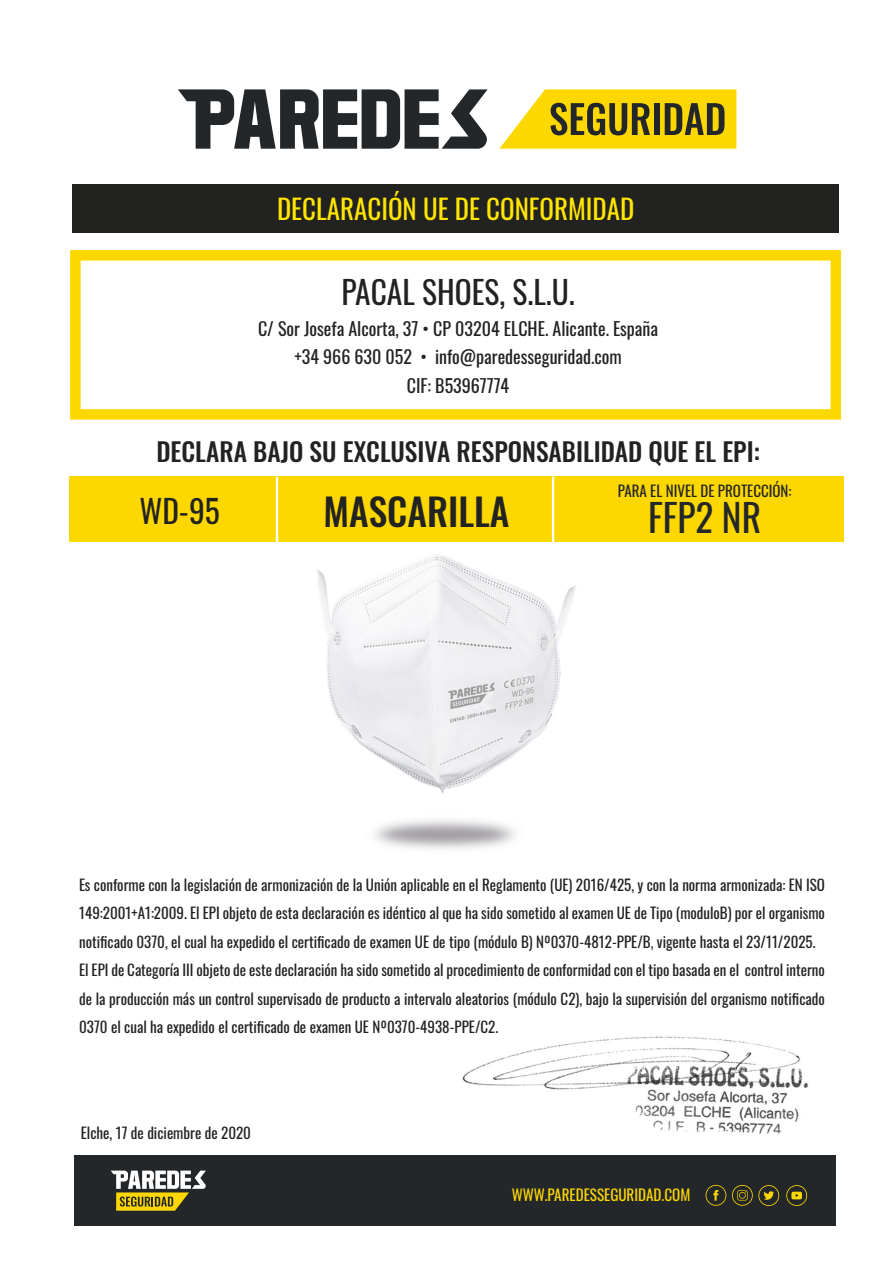
<style>
.page{position:relative;width:893px;height:1263px;background:#fff}
.page>*{position:absolute;margin:0;border:0;box-sizing:border-box;transform-origin:0 0}
.t1{font:500 37.5px "Oswald";color:#222221}
.t2{font:37.5px "Oswald";color:#242729}
.t3{font:31.5px "Oswald";color:#222221}
.t4{font:27px "Oswald";color:#ffe500}
.t5{font:500 25.5px "Oswald";color:#222221}
.t6{font:18px/28.5px "Oswald";color:#222221;text-align:center}
.t7{font:15.15px "Oswald";color:#fdd700}
.t8{font:15px/28.5px "Oswald";color:#222221}
.t9{font:15px "Oswald";color:#242729}
</style>
<div class="page">
<img style="left:462px;top:1036px;width:346px;height:98px">
<div style="left:74px;top:1155px;width:762px;height:70px;background:#242729"></div>
<svg style="left:786px;top:1185px;width:21px;height:21px"></svg>
<svg style="left:705px;top:1185px;width:21px;height:21px"></svg>
<svg style="left:732px;top:1185px;width:47px;height:21px"></svg>
<div style="left:70px;top:250px;width:771px;height:170px;border:10px solid #fdd700"></div>
<div style="left:72px;top:185px;width:766px;height:48px;background:#222221"></div>
<img style="left:317px;top:555px;width:259px;height:294px">
<div style="left:69px;top:477px;width:774px;height:65px;background:#fdd700"></div>
<hr style="left:276px;top:477px;width:2px;height:90px;background:#fff">
<hr style="left:552px;top:477px;width:2px;height:90px;background:#fff">
<svg style="left:178px;top:89px;width:310px;height:60px"></svg>
<svg style="left:499px;top:89px;width:237px;height:60px;background:#cfb625"></svg>
<svg style="left:111px;top:1170px;width:95px;height:41px"></svg>
<h3 class="t4" style="left:277px;top:185px;width:359px">DECLARACIÓN UE DE CONFORMIDAD</h3>
<h2 class="t3" style="left:341px;top:264px;width:235px">PACAL SHOES, S.L.U.</h2>
<p class="t6" style="left:258px;top:312px;width:402px">C/ Sor Josefa Alcorta, 37 • CP 03204 ELCHE. Alicante. España +34 966 630 052 • info@paredesseguridad.com<br>CIF: B53967774</p>
<h3 class="t5" style="left:156px;top:438px;width:605px">DECLARA BAJO SU EXCLUSIVA RESPONSABILIDAD QUE EL EPI:</h3>
<h2 class="t3" style="left:139px;top:483px;width:82px">WD-95</h2>
<h1 class="t1" style="left:324px;top:492px;width:187px">MASCARILLA</h1>
<p class="t9" style="left:618px;top:478px;width:175px">PARA EL NIVEL DE PROTECCIÓN:</p>
<h1 class="t2" style="left:648px;top:485px;width:115px">FFP2 NR</h1>
<p class="t8" style="left:79px;top:869px;width:747px">Es conforme con la legislación de armonización de la Unión aplicable en el Reglamento (UE) 2016/425, y con la norma armonizada: EN ISO 149:2001+A1:2009. El EPI objeto de esta declaración es idéntico al que ha sido sometido al examen UE de Tipo (moduloB) por el organismo notificado 0370, el cual ha expedido el certificado de examen UE de tipo (módulo B) Nº0370-4812-PPE/B, vigente hasta el 23/11/2025.<br>El EPI de Categoría III objeto de este declaración ha sido sometido al procedimiento de conformidad con el tipo basada en el control interno de la producción más un control supervisado de producto a intervalo aleatorios (módulo C2), bajo la supervisión del organismo notificado 0370 el cual ha expedido el certificado de examen UE Nº0370-4938-PPE/C2.</p>
<p class="t8" style="left:81px;top:1117px;width:172px">Elche, 17 de diciembre de 2020</p>
<p class="t7" style="left:512px;top:1181px;width:180px">WWW.PAREDESSEGURIDAD.COM</p>
</div>
